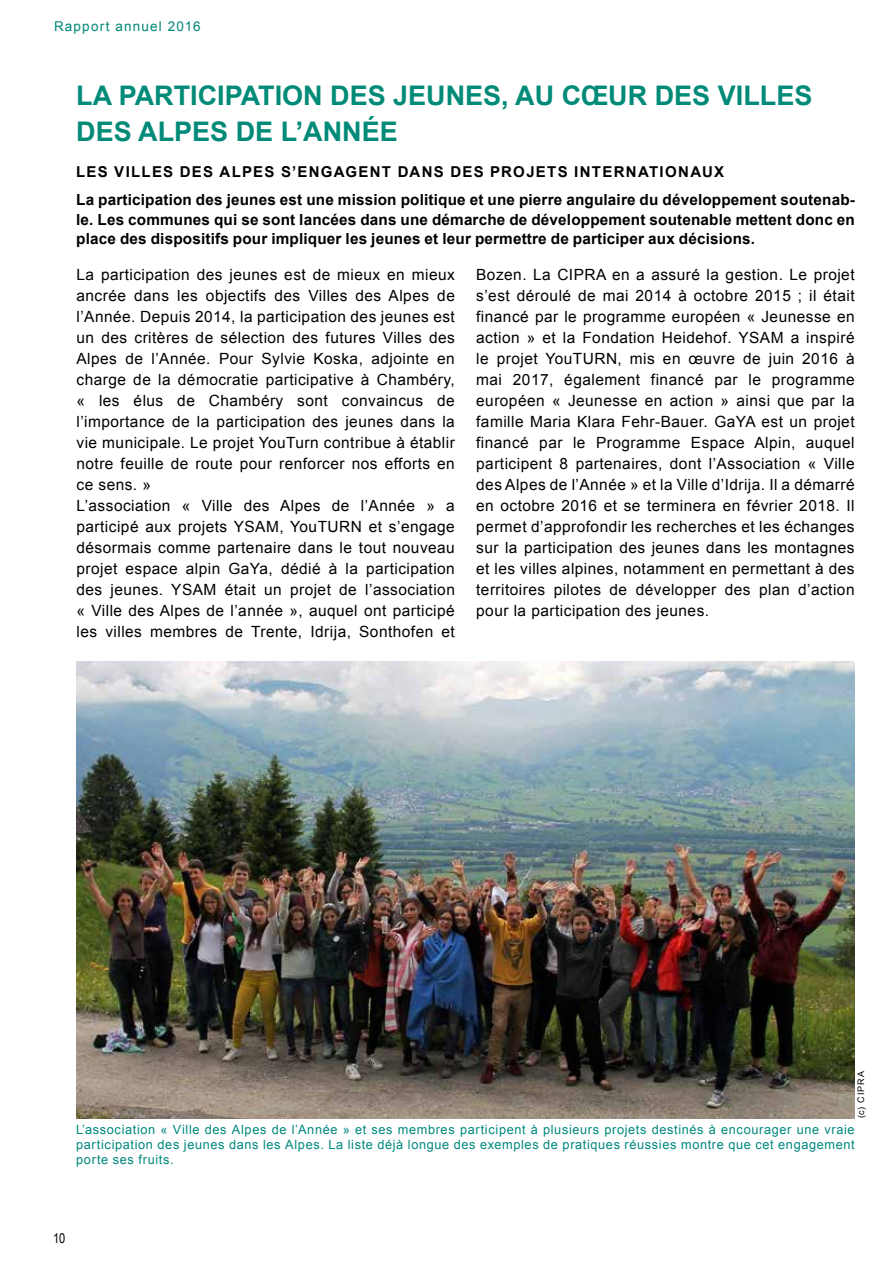
<style>
.page{position:relative;width:893px;height:1263px;background:#fff}
.page>*{position:absolute;margin:0;border:0;box-sizing:border-box;transform-origin:0 0}
.t1{font:700 27px/36px "Arial";color:#008a78}
.t2{font:15.45px/21px "Arial";letter-spacing:.03em;color:#000}
.t3{font:700 15.3px/19.5px "Arial";letter-spacing:.01em;color:#000;text-align:justify}
.t4{font:700 15px "Arial";letter-spacing:.085em;color:#000}
.t5{font:13.5px "Arial";letter-spacing:.085em;color:#087}
.t6{font:13.5px "Arial Narrow";color:#000}
.t7{font:12.75px/15px "Arial";letter-spacing:.05em;color:#00887e;text-align:justify}
.t8{font:9px "Arial";letter-spacing:.105em;color:#000}
.s1{color:#fff}
</style>
<div class="page">
<img style="left:76px;top:661px;width:779px;height:457px">
<p class="t5" style="left:54px;top:17px;width:148px">Rapport annuel 2016</p>
<h1 class="t1" style="left:76px;top:78px;width:738px">LA PARTICIPATION DES JEUNES, AU CŒUR DES VILLES<br>DES ALPES DE L’ANNÉE</h1>
<p class="t4" style="left:76px;top:161px;width:649px">LES VILLES DES ALPES S’ENGAGENT DANS DES PROJETS INTERNATIONAUX</p>
<p class="t3" style="left:76px;top:191px;width:780px">La participation des jeunes est une mission politique et une pierre angulaire du développement soutenab&shy;le. Les communes qui se sont lancées dans une démarche de développement soutenable mettent donc en place des dispositifs pour impliquer les jeunes et leur permettre de participer aux décisions. <span class="s1">us Einladung</span></p>
<p class="t2" style="left:76px;top:264px;width:380px">La participation des jeunes est de mieux en mieux ancrée dans les objectifs des Villes des Alpes de l’Année. Depuis 2014, la participation des jeunes est un des critères de sélection des futures Villes des Alpes de l’Année. Pour Sylvie Koska, adjointe en charge de la démocratie participative à Chambéry, « les élus de Chambéry sont convaincus de l’importance de la participation des jeunes dans la vie municipale. Le projet YouTurn contribue à établir notre feuille de route pour renforcer nos efforts en ce sens. »<br>L’association « Ville des Alpes de l’Année » a participé aux projets YSAM, YouTURN et s’engage désormais comme partenaire dans le tout nouveau projet espace alpin GaYa, dédié à la participation des jeunes. YSAM était un projet de l’association « Ville des Alpes de l’année », auquel ont participé les villes membres de Trente, Idrija, Sonthofen et</p>
<p class="t2" style="left:476px;top:264px;width:380px;text-align:justify">Bozen. La CIPRA en a assuré la gestion. Le projet s’est déroulé de mai 2014 à octobre 2015 ; il était financé par le programme européen « Jeunesse en action » et la Fondation Heidehof. YSAM a inspiré le projet YouTURN, mis en œuvre de juin 2016 à mai 2017, également financé par le programme européen « Jeunesse en action » ainsi que par la famille Maria Klara Fehr-Bauer. GaYA est un projet financé par le Programme Espace Alpin, auquel participent 8 partenaires, dont l’Association « Ville des Alpes de l’Année » et la Ville d’Idrija. Il a démarré en octobre 2016 et se terminera en février 2018. Il permet d’approfondir les recherches et les échanges sur la participation des jeunes dans les montagnes et les villes alpines, notamment en permettant à des territoires pilotes de développer des plan d’action pour la participation des jeunes.</p>
<p class="t8" style="left:855px;top:1118px;width:49px;rotate:-90deg">(c) CIPRA</p>
<p class="t7" style="left:76px;top:1122px;width:780px">L’association « Ville des Alpes de l’Année » et ses membres participent à plusieurs projets destinés à encourager une vraie participation des jeunes dans les Alpes. La liste déjà longue des exemples de pratiques réussies montre que cet engagement porte ses fruits.</p>
<p class="t6" style="left:53px;top:1228px;width:14px">10</p>
</div>
